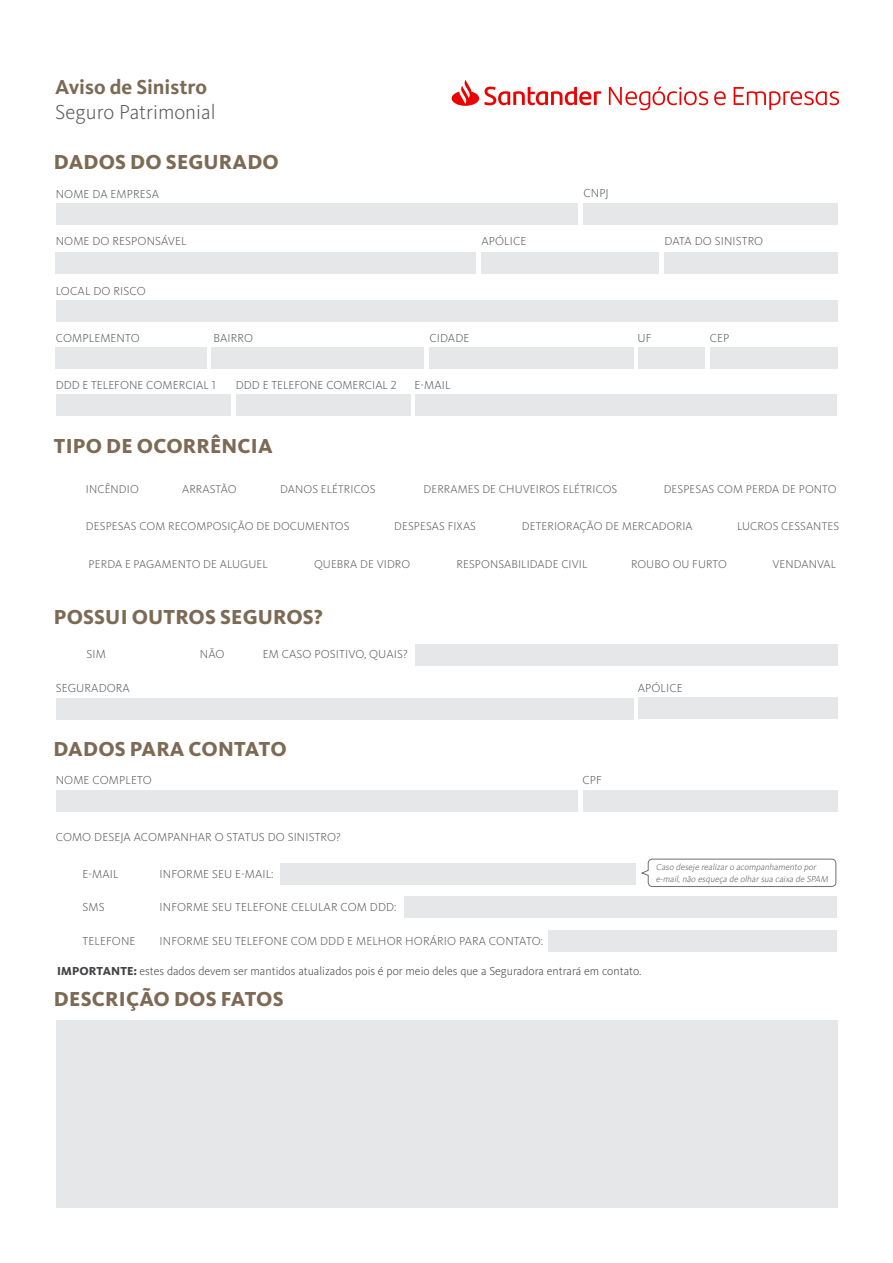
<style>
.page{position:relative;width:893px;height:1263px;background:#fff}
.page>*{position:absolute;margin:0;border:0;box-sizing:border-box;transform-origin:0 0}
.t1{font:800 21px "Kievit OT";letter-spacing:.01em;color:#7c6a55}
.t2{font:300 21px "Kievit OT";color:#58595b}
.t3{font:700 21px "Kievit OT";color:#7c6a55}
.t4{font:300 12px "Kievit OT";letter-spacing:.01em;color:#58595b}
.t5{font:300 12px "Kievit OT";color:#434345}
.t6{font:300 11.7px "Kievit OT";letter-spacing:.01em;color:#58595b}
.t7{font:italic 300 9px/12px "Kievit OT";color:#58595b}
.s1{font-weight:800}
</style>
<div class="page">
<div style="left:56px;top:204px;width:522px;height:21px;background:#e6e7e8"></div>
<div style="left:664px;top:252px;width:174px;height:21px;background:#e6e7e8"></div>
<div style="left:482px;top:252px;width:177px;height:21px;background:#e6e7e8"></div>
<div style="left:583px;top:203px;width:255px;height:22px;background:#e6e7e8"></div>
<div style="left:56px;top:300px;width:782px;height:21px;background:#e6e7e8"></div>
<div style="left:55px;top:347px;width:152px;height:21px;background:#e6e7e8"></div>
<div style="left:212px;top:347px;width:212px;height:21px;background:#e6e7e8"></div>
<div style="left:429px;top:347px;width:205px;height:21px;background:#e6e7e8"></div>
<div style="left:638px;top:347px;width:67px;height:21px;background:#e6e7e8"></div>
<div style="left:710px;top:347px;width:128px;height:21px;background:#e6e7e8"></div>
<div style="left:55px;top:252px;width:421px;height:21px;background:#e6e7e8"></div>
<div style="left:415px;top:644px;width:423px;height:21px;background:#e6e7e8"></div>
<div style="left:56px;top:698px;width:577px;height:21px;background:#e6e7e8"></div>
<div style="left:638px;top:698px;width:200px;height:21px;background:#e6e7e8"></div>
<div style="left:57px;top:394px;width:174px;height:21px;background:#e6e7e8"></div>
<div style="left:416px;top:394px;width:421px;height:21px;background:#e6e7e8"></div>
<div style="left:56px;top:1020px;width:782px;height:188px;background:#e6e7e8"></div>
<div style="left:236px;top:394px;width:174px;height:21px;background:#e6e7e8"></div>
<div style="left:56px;top:791px;width:522px;height:21px;background:#e6e7e8"></div>
<div style="left:281px;top:863px;width:355px;height:21px;background:#e6e7e8"></div>
<div style="left:583px;top:790px;width:255px;height:21px;background:#e6e7e8"></div>
<div style="left:404px;top:897px;width:433px;height:21px;background:#e6e7e8"></div>
<div style="left:549px;top:930px;width:288px;height:21px;background:#e6e7e8"></div>
<svg style="left:641px;top:858px;width:196px;height:29px"></svg>
<svg style="left:452px;top:80px;width:387px;height:30px"></svg>
<h1 class="t3" style="left:55px;top:74px;width:153px">Aviso de Sinistro</h1>
<h1 class="t2" style="left:55px;top:100px;width:162px">Seguro Patrimonial</h1>
<h1 class="t1" style="left:54px;top:150px;width:227px">DADOS DO SEGURADO</h1>
<p class="t4" style="left:56px;top:187px;width:105px">NOME DA EMPRESA</p>
<p class="t4" style="left:56px;top:234px;width:132px">NOME DO RESPONSÁVEL</p>
<p class="t4" style="left:481px;top:234px;width:47px">APÓLICE</p>
<p class="t4" style="left:584px;top:186px;width:26px">CNPJ</p>
<p class="t4" style="left:664px;top:234px;width:100px">DATA DO SINISTRO</p>
<p class="t4" style="left:56px;top:285px;width:91px">LOCAL DO RISCO</p>
<p class="t4" style="left:56px;top:332px;width:86px">COMPLEMENTO</p>
<p class="t4" style="left:213px;top:332px;width:41px">BAIRRO</p>
<p class="t4" style="left:429px;top:332px;width:42px">CIDADE</p>
<p class="t4" style="left:638px;top:332px;width:15px">UF</p>
<p class="t4" style="left:710px;top:332px;width:21px">CEP</p>
<p class="t4" style="left:56px;top:378px;width:161px">DDD E TELEFONE COMERCIAL 1</p>
<p class="t4" style="left:414px;top:378px;width:38px">E-MAIL</p>
<p class="t4" style="left:236px;top:378px;width:162px">DDD E TELEFONE COMERCIAL 2</p>
<h1 class="t1" style="left:54px;top:434px;width:220px">TIPO DE OCORRÊNCIA</h1>
<p class="t6" style="left:86px;top:483px;width:54px">INCÊNDIO</p>
<p class="t6" style="left:182px;top:483px;width:56px">ARRASTÃO</p>
<p class="t6" style="left:280px;top:483px;width:97px">DANOS ELÉTRICOS</p>
<p class="t6" style="left:424px;top:483px;width:195px">DERRAMES DE CHUVEIROS ELÉTRICOS</p>
<p class="t6" style="left:664px;top:483px;width:175px">DESPESAS COM PERDA DE PONTO</p>
<p class="t6" style="left:86px;top:520px;width:265px">DESPESAS COM RECOMPOSIÇÃO DE DOCUMENTOS</p>
<p class="t6" style="left:394px;top:520px;width:83px">DESPESAS FIXAS</p>
<p class="t6" style="left:522px;top:520px;width:172px">DETERIORAÇÃO DE MERCADORIA</p>
<p class="t6" style="left:737px;top:520px;width:104px">LUCROS CESSANTES</p>
<p class="t6" style="left:89px;top:557px;width:181px">PERDA E PAGAMENTO DE ALUGUEL</p>
<p class="t6" style="left:314px;top:557px;width:98px">QUEBRA DE VIDRO</p>
<p class="t6" style="left:456px;top:557px;width:133px">RESPONSABILIDADE CIVIL</p>
<p class="t6" style="left:631px;top:557px;width:97px">ROUBO OU FURTO</p>
<p class="t6" style="left:772px;top:557px;width:65px">VENDANVAL</p>
<h1 class="t1" style="left:54px;top:605px;width:270px">POSSUI OUTROS SEGUROS?</h1>
<p class="t4" style="left:87px;top:647px;width:21px">SIM</p>
<p class="t4" style="left:200px;top:647px;width:26px">NÃO</p>
<p class="t4" style="left:263px;top:647px;width:147px">EM CASO POSITIVO, QUAIS?</p>
<p class="t4" style="left:56px;top:681px;width:76px">SEGURADORA</p>
<p class="t4" style="left:638px;top:681px;width:47px">APÓLICE</p>
<h1 class="t1" style="left:53px;top:736px;width:235px">DADOS PARA CONTATO</h1>
<p class="t4" style="left:56px;top:774px;width:98px">NOME COMPLETO</p>
<p class="t4" style="left:582px;top:774px;width:21px">CPF</p>
<p class="t4" style="left:56px;top:830px;width:286px">COMO DESEJA ACOMPANHAR O STATUS DO SINISTRO?</p>
<p class="t4" style="left:83px;top:868px;width:38px">E-MAIL</p>
<p class="t4" style="left:160px;top:868px;width:116px">INFORME SEU E-MAIL:</p>
<p class="t4" style="left:160px;top:901px;width:238px">INFORME SEU TELEFONE CELULAR COM DDD:</p>
<p class="t4" style="left:160px;top:935px;width:385px">INFORME SEU TELEFONE COM DDD E MELHOR HORÁRIO PARA CONTATO:</p>
<p class="t4" style="left:83px;top:901px;width:24px">SMS</p>
<p class="t4" style="left:83px;top:935px;width:54px">TELEFONE</p>
<p class="t5" style="left:57px;top:965px;width:586px"><span class="s1">IMPORTANTE:</span> estes dados devem ser mantidos atualizados pois é por meio deles que a Seguradora entrará em contato.</p>
<h1 class="t1" style="left:54px;top:987px;width:231px">DESCRIÇÃO DOS FATOS</h1>
<p class="t7" style="left:656px;top:861px;width:175px">Caso deseje realizaro acompanhamento por e-mail,não esqueça de olharsua caixa de SPAM</p>
</div>
